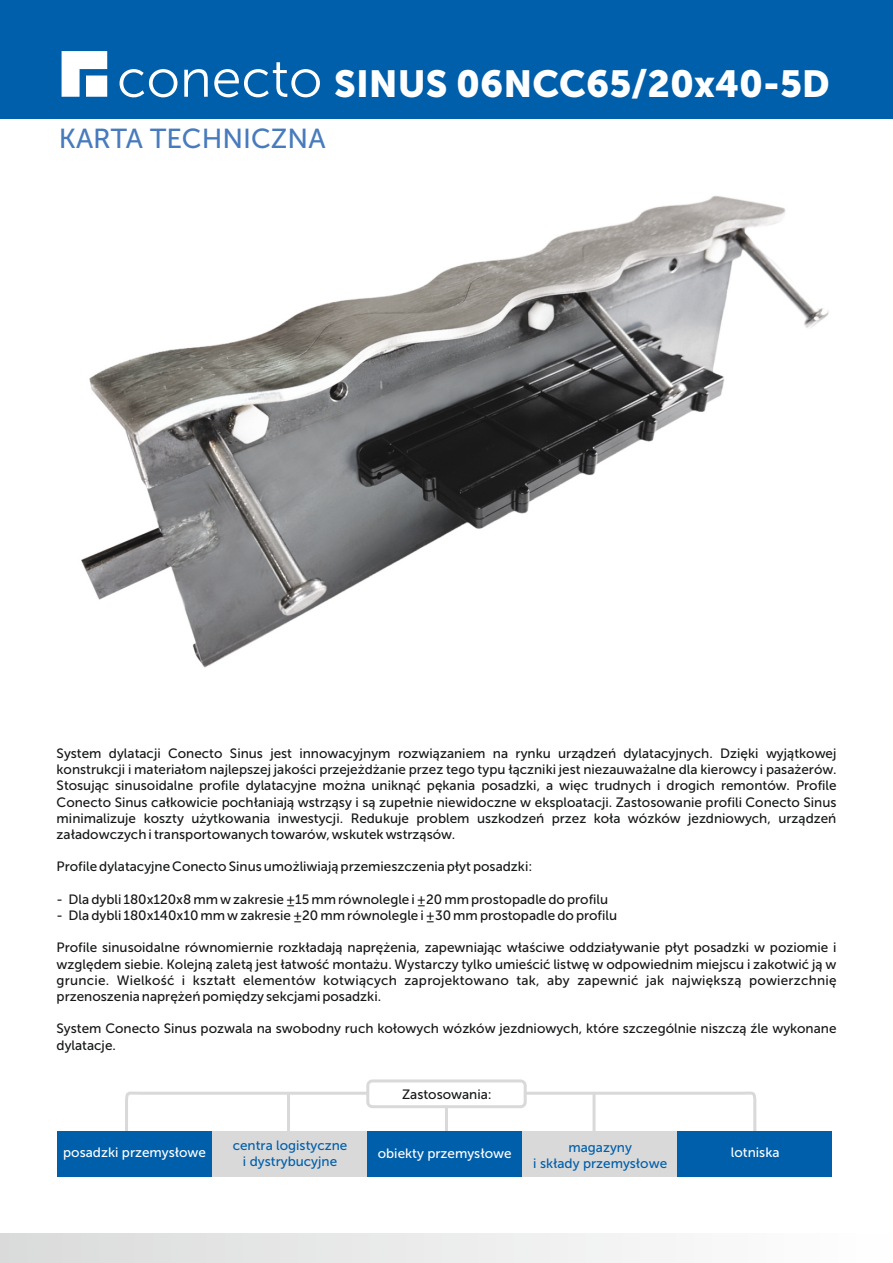
<style>
.page{position:relative;width:893px;height:1263px;background:#fff}
.page>*{position:absolute;margin:0;border:0;box-sizing:border-box;transform-origin:0 0}
.t1{font:37.5px "Museo Sans 900,Bold";color:#fff}
.t2{font:27.45px "Museo Sans 500";color:#487bbd}
.t3{font:13.5px/16.2px "Museo Sans 500";color:#151616;text-align:justify}
.t4{font:13.5px/16.2px "Museo Sans 500";color:#005faa;text-align:center}
.t5{font:13.5px "Museo Sans 500";color:#fff}
</style>
<div class="page">
<div style="left:0;top:0;width:893px;height:119px;background:#005faa"></div>
<div style="left:0;top:1234px;width:893px;height:29px;background:linear-gradient(to right,#dadada,#fff)"></div>
<svg style="left:62px;top:51px;width:258px;height:46px"></svg>
<img style="left:81px;top:196px;width:748px;height:472px">
<div style="left:366px;top:1079px;width:161px;height:29px;background:#fff;border:3px solid #d9d9da;border-radius:5px"></div>
<svg style="left:125px;top:1090px;width:245px;height:41px"></svg>
<hr style="left:287px;top:1092px;width:3px;height:43px;background:#d9d9da">
<svg style="left:523px;top:1090px;width:234px;height:41px"></svg>
<hr style="left:593px;top:1092px;width:3px;height:43px;background:#d9d9da">
<hr style="left:445px;top:1106px;width:3px;height:32px;background:#d9d9da">
<div style="left:57px;top:1131px;width:155px;height:46px;background:#005faa"></div>
<div style="left:212px;top:1131px;width:155px;height:46px;background:#d9d9da"></div>
<div style="left:367px;top:1131px;width:155px;height:46px;background:#005faa"></div>
<div style="left:522px;top:1131px;width:155px;height:46px;background:#d9d9da"></div>
<div style="left:677px;top:1131px;width:155px;height:46px;background:#005faa"></div>
<h1 class="t1" style="left:334px;top:69px;width:497px">SINUS 06NCC65/20x40-5D</h1>
<h2 class="t2" style="left:59px;top:127px;width:268px">KARTA TECHNICZNA</h2>
<p class="t3" style="left:57px;top:746px;width:781px">System dylatacji Conecto Sinus jest innowacyjnym rozwiązaniem na rynku urządzeń dylatacyjnych. Dzięki wyjątkowej konstrukcji i materiałom najlepszej jakości przejeżdżanie przez tego typu łączniki jest niezauważalne dla kierowcy i pasażerów.<br>Stosując sinusoidalne profile dylatacyjne można uniknąć pękania posadzki, a więc trudnych i drogich remontów. Profile Conecto Sinus całkowicie pochłaniają wstrząsy i są zupełnie niewidoczne w eksploatacji. Zastosowanie profili Conecto Sinus minimalizuje koszty użytkowania inwestycji. Redukuje problem uszkodzeń przez koła wózków jezdniowych, urządzeń załadowczych i transportowanych towarów, wskutek wstrząsów.</p>
<p class="t3" style="left:57px;top:860px;width:477px">Profile dylatacyjne Conecto Sinus umożliwiają przemieszczenia płyt posadzki:</p>
<p class="t3" style="left:57px;top:892px;width:553px">- Dla dybli 180x120x8 mm w zakresie ±15 mm równolegle i ±20 mm prostopadle do profilu</p>
<p class="t3" style="left:57px;top:908px;width:562px">- Dla dybli 180x140x10 mm w zakresie ±20 mm równolegle i ±30 mm prostopadle do profilu</p>
<p class="t3" style="left:57px;top:941px;width:781px">Profile sinusoidalne równomiernie rozkładają naprężenia, zapewniając właściwe oddziaływanie płyt posadzki w poziomie i względem siebie. Kolejną zaletą jest łatwość montażu. Wystarczy tylko umieścić listwę w odpowiednim miejscu i zakotwić ją w gruncie. Wielkość i kształt elementów kotwiących zaprojektowano tak, aby zapewnić jak największą powierzchnię przenoszenia naprężeń pomiędzy sekcjami posadzki.</p>
<p class="t3" style="left:57px;top:1022px;width:781px">System Conecto Sinus pozwala na swobodny ruch kołowych wózków jezdniowych, które szczególnie niszczą źle wykonane dylatacje.</p>
<p class="t3" style="left:402px;top:1088px;width:91px">Zastosowania:</p>
<p class="t4" style="left:233px;top:1138px;width:116px">centra logistyczne i dystrybucyjne</p>
<p class="t5" style="left:63px;top:1147px;width:144px">posadzki przemysłowe</p>
<p class="t4" style="left:533px;top:1140px;width:136px">magazyny<br>i składy przemysłowe</p>
<p class="t5" style="left:378px;top:1148px;width:135px">obiekty przemysłowe</p>
<p class="t5" style="left:731px;top:1147px;width:50px">lotniska</p>
</div>
